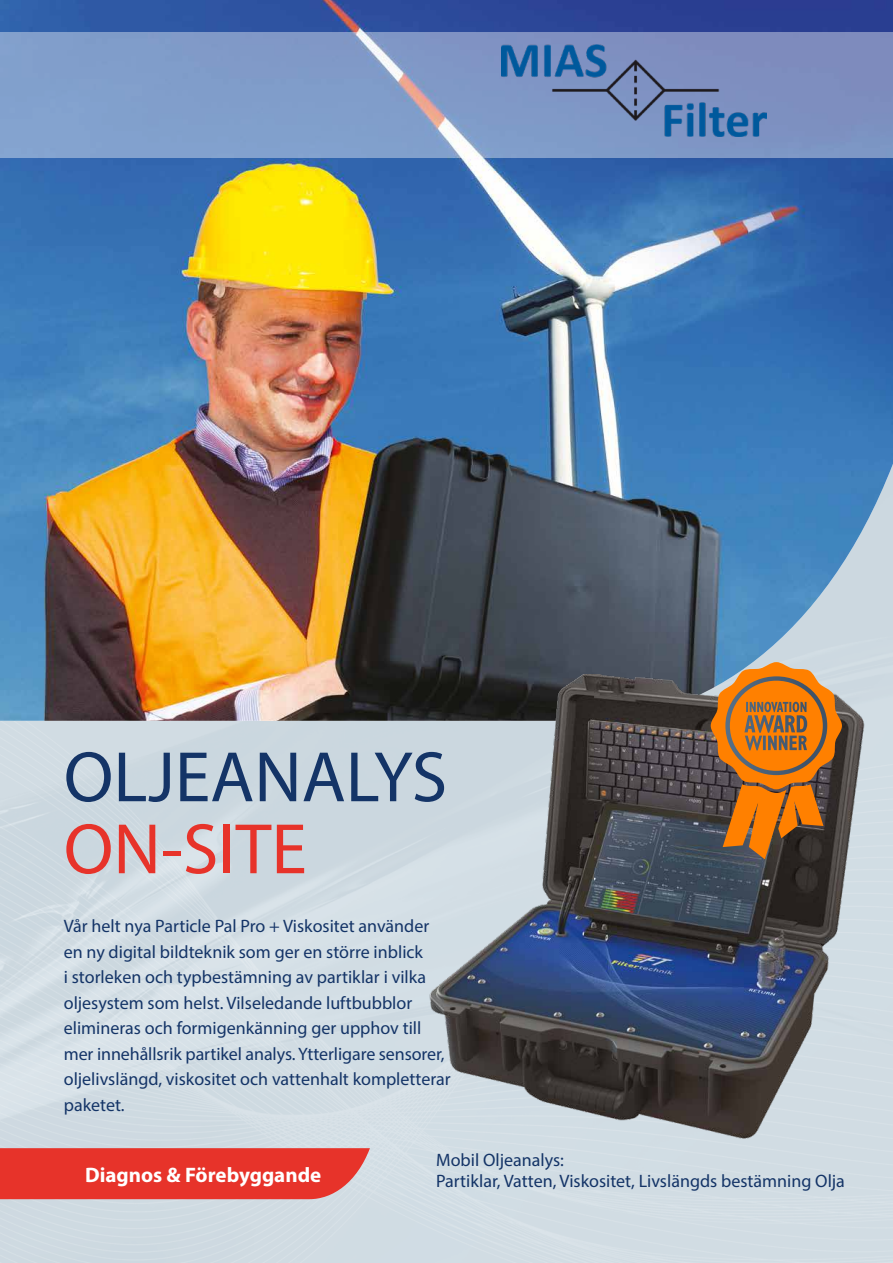
<style>
.page{position:relative;width:893px;height:1263px;background:#fff}
.page>*{position:absolute;margin:0;border:0;box-sizing:border-box;transform-origin:0 0}
.t1{font:72px "Myriad Pro";color:#143467}
.t2{font:72px "Myriad Pro";color:#e7332a}
.t3{font:700 21px "Myriad Pro";color:#fff}
.t4{font:18px/25.5px "Myriad Pro";color:#143467}
</style>
<div class="page">
<img style="left:0;top:0;width:893px;height:721px">
<div style="left:0;top:1148px;width:370px;height:51px;background:#e7332a"></div>
<img style="left:423px;top:674px;width:443px;height:468px">
<svg style="left:711px;top:662px;width:131px;height:197px;background:#ac6d30"></svg>
<div style="left:0;top:32px;width:893px;height:125px;background:linear-gradient(to right,#85a4cf,#7f8fbf)"></div>
<img style="left:502px;top:45px;width:264px;height:92px">
<h1 class="t1" style="left:64px;top:733px;width:385px">OLJEANALYS</h1>
<h1 class="t2" style="left:64px;top:805px;width:245px">ON-SITE</h1>
<p class="t4" style="left:64px;top:913px;width:388px">Vår helt nya Particle Pal Pro + Viskositet använder en ny digital bildteknik som ger en större inblick<br>i storleken och typbestämning av partiklar i vilka oljesystem som helst. Vilseledande luftbubblor elimineras och formigenkänning ger upphov till mer innehållsrik partikel analys. Ytterligare sensorer, oljelivslängd, viskositet och vattenhalt kompletterar paketet.</p>
<p class="t3" style="left:85px;top:1161px;width:238px">Diagnos &amp; Förebyggande</p>
<p class="t4" style="left:436px;top:1149px;width:410px;line-height:21px">Mobil Oljeanalys:<br>Partiklar, Vatten, Viskositet, Livslängds bestämning Olja</p>
</div>
